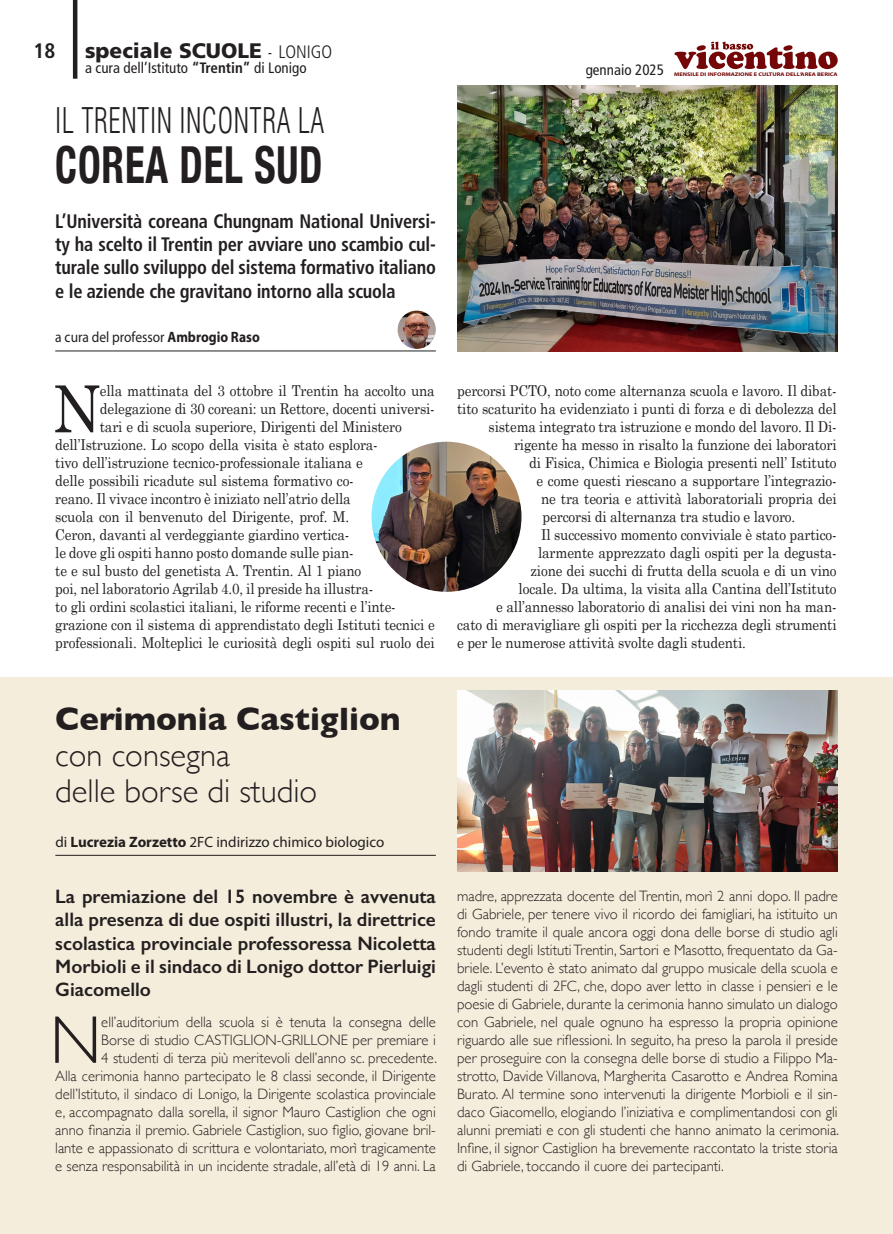
<style>
.page{position:relative;width:893px;height:1234px;background:#fff}
.page>*{position:absolute;margin:0;border:0;box-sizing:border-box;transform-origin:0 0}
.Titolo_parte_A{font:300 67.8px "Gill Sans";color:#231f20}
.Corpo_testo{font:64.8px "Century Schoolbook";color:#231f20;scale:.9 1}
.Titolo_parte_A-2{font:700 condensed 51px "Helvetica Neue";letter-spacing:.02em;color:#231f20;scale:.8 1}
.Titolo_parte_A-3{font:300 condensed 34.5px "Helvetica";letter-spacing:.02em;color:#231f20;scale:.8 1}
.Titolo_parte_A-4{font:300 33px "Gill Sans";color:#231f20}
.Titolo_parte_A-5{font:700 33px "Gill Sans";color:#231f20}
.t1{font:900 21px "Frutiger";color:#231f20}
.t2{font:700 condensed 21px "Frutiger";color:#231f20}
.Titolo_parte_A-6{font:600 19.5px/23.4px "Gill Sans";color:#231f20;text-align:justify}
.Corpo_testo-2{font:700 condensed 19.5px/23.4px "Frutiger";letter-spacing:-.01em;color:#231f20;text-align:justify;scale:.94 1}
.Titolo_parte_A-7{font:300 15px/18px "Gill Sans";color:#231f20;text-align:right}
.Corpo_testo-3{font:15px "Century Schoolbook";letter-spacing:-.01em;color:#231f20;scale:.9 1}
.t3{font:condensed 15px "Frutiger";color:#231f20}
.Titolo_parte_A-8{font:15px "Myriad Pro";color:#231f20}
.Titolo_parte_A-9{font:15px "Myriad Pro";color:#231f20;scale:.9 1}
.t4{font:700 5.25px "Myriad Pro";color:#740607;scale:1.2 1}
.s1{font-weight:700;font-stretch:condensed;font-size:12px}
.s2{font-weight:300;font-stretch:condensed;font-size:18px}
.s3{font-weight:700}
</style>
<div class="page">
<img style="left:457px;top:86px;width:381px;height:265px">
<hr style="left:73px;top:0;width:4px;height:79px;background:#231f20">
<div style="left:0;top:677px;width:893px;height:556px;background:#f4eddb"></div>
<hr style="left:55px;top:350px;width:381px;height:1px;background:#231f20">
<hr style="left:55px;top:854px;width:381px;height:1px;background:#231f20">
<img style="left:457px;top:690px;width:381px;height:181px">
<img style="left:371px;top:441px;width:150px;height:150px;border-radius:75px">
<img style="left:398px;top:310px;width:38px;height:39px;border-radius:19px">
<svg style="left:674px;top:42px;width:164px;height:27px"></svg>
<p class="t2" style="left:33px;top:39px;width:23px">18</p>
<p class="t1" style="left:85px;top:38px;width:249px">speciale SCUOLE <span class="s1">-</span> <span class="s2">LONIGO</span></p>
<p class="t3" style="left:85px;top:59px;width:223px">a cura dell’Istituto <span class="s3">“Trentin”</span> di Lonigo</p>
<p class="t3" style="left:586px;top:61px;width:80px">gennaio 2025</p>
<p class="Titolo_parte_A-3" style="left:55px;top:99px;width:338px">IL TRENTIN INCONTRA LA</p>
<p class="Titolo_parte_A-2" style="left:55px;top:122px;width:336px">COREA DEL SUD</p>
<p class="t4" style="left:674px;top:71px;width:138px">MENSILE DI INFORMAZIONE E CULTURA DELL’AREA BERICA</p>
<p class="Corpo_testo-2" style="left:55px;top:209px;width:406px">L’Università coreana Chungnam National Universi&shy;ty ha scelto il Trentin per avviare uno scambio cul&shy;turale sullo sviluppo del sistema formativo italiano e le aziende che gravitano intorno alla scuola</p>
<p class="Titolo_parte_A-9" style="left:55px;top:328px;width:229px">a cura del professor <span class="s3">Ambrogio Raso</span></p>
<p class="Corpo_testo" style="left:53px;top:368px;width:54px">N</p>
<p class="Corpo_testo-3" style="left:100px;top:381px;width:374px">ella mattinata del 3 ottobre il Trentin ha accolto una</p>
<p class="Corpo_testo-3" style="left:100px;top:399px;width:374px">delegazione di 30 coreani: un Rettore, docenti universi-</p>
<p class="Corpo_testo-3" style="left:100px;top:417px;width:337px">tari e di scuola superiore, Dirigenti del Ministero</p>
<p class="Corpo_testo-3" style="left:55px;top:435px;width:360px">dell’Istruzione. Lo scopo della visita è stato esplora-</p>
<p class="Corpo_testo-3" style="left:55px;top:453px;width:343px">tivo dell’istruzione tecnico-professionale italiana e</p>
<p class="Corpo_testo-3" style="left:55px;top:471px;width:333px">delle possibili ricadute sul sistema formativo co-</p>
<p class="Corpo_testo-3" style="left:55px;top:489px;width:330px">reano. Il vivace incontro è iniziato nell’atrio della</p>
<p class="Corpo_testo-3" style="left:55px;top:507px;width:328px">scuola con il benvenuto del Dirigente, prof. M.</p>
<p class="Corpo_testo-3" style="left:55px;top:525px;width:328px">Ceron, davanti al verdeggiante giardino vertica-</p>
<p class="Corpo_testo-3" style="left:55px;top:543px;width:333px">le dove gli ospiti hanno posto domande sulle pian-</p>
<p class="Corpo_testo-3" style="left:55px;top:561px;width:342px">te e sul busto del genetista A. Trentin. Al 1 piano</p>
<p class="Corpo_testo-3" style="left:55px;top:579px;width:355px">poi, nel laboratorio Agrilab 4.0, il preside ha illustra-</p>
<p class="Corpo_testo-3" style="left:55px;top:597px;width:380px">to gli ordini scolastici italiani, le riforme recenti e l’inte-</p>
<p class="Corpo_testo-3" style="left:55px;top:615px;width:423px">grazione con il sistema di apprendistato degli Istituti tecnici e</p>
<p class="Corpo_testo-3" style="left:55px;top:633px;width:423px">professionali. Molteplici le curiosità degli ospiti sul ruolo dei</p>
<p class="Titolo_parte_A-5" style="left:55px;top:692px;width:347px">Cerimonia Castiglion</p>
<p class="Titolo_parte_A-4" style="left:55px;top:728px;width:176px">con consegna</p>
<p class="Titolo_parte_A-4" style="left:55px;top:764px;width:264px">delle borse di studio</p>
<p class="Corpo_testo-3" style="left:457px;top:381px;width:423px">percorsi PCTO, noto come alternanza scuola e lavoro. Il dibat-</p>
<p class="Corpo_testo-3" style="left:457px;top:399px;width:423px">tito scaturito ha evidenziato i punti di forza e di debolezza del</p>
<p class="Corpo_testo-3" style="left:489px;top:417px;width:388px">sistema integrato tra istruzione e mondo del lavoro. Il Di-</p>
<p class="Corpo_testo-3" style="left:514px;top:435px;width:360px">rigente ha messo in risalto la funzione dei laboratori</p>
<p class="Corpo_testo-3" style="left:529px;top:453px;width:343px">di Fisica, Chimica e Biologia presenti nell’ Istituto</p>
<p class="Corpo_testo-3" style="left:537px;top:471px;width:335px">e come questi riescano a supportare l’integrazio-</p>
<p class="Corpo_testo-3" style="left:541px;top:489px;width:330px">ne tra teoria e attività laboratoriali propria dei</p>
<p class="Corpo_testo-3" style="left:543px;top:507px;width:282px">percorsi di alternanza tra studio e lavoro.</p>
<p class="Corpo_testo-3" style="left:541px;top:525px;width:330px">Il successivo momento conviviale è stato partico-</p>
<p class="Corpo_testo-3" style="left:538px;top:543px;width:333px">larmente apprezzato dagli ospiti per la degusta-</p>
<p class="Corpo_testo-3" style="left:531px;top:561px;width:342px">zione dei succhi di frutta della scuola e di un vino</p>
<p class="Corpo_testo-3" style="left:519px;top:579px;width:355px">locale. Da ultima, la visita alla Cantina dell’Istituto</p>
<p class="Corpo_testo-3" style="left:496px;top:597px;width:380px">e all’annesso laboratorio di analisi dei vini non ha man-</p>
<p class="Corpo_testo-3" style="left:457px;top:615px;width:423px">cato di meravigliare gli ospiti per la ricchezza degli strumenti</p>
<p class="Corpo_testo-3" style="left:457px;top:633px;width:322px">e per le numerose attività svolte dagli studenti.</p>
<p class="Titolo_parte_A-8" style="left:55px;top:832px;width:330px">di <span class="s3">Lucrezia Zorzetto</span> 2FC indirizzo chimico biologico</p>
<p class="Titolo_parte_A-6" style="left:55px;top:884px;width:382px">La premiazione del 15 novembre è avvenuta alla presenza di due ospiti illustri, la direttrice scolastica provinciale professoressa Nicoletta Morbioli e il sindaco di Lonigo dottor Pierluigi Giacomello</p>
<p class="Titolo_parte_A-7" style="left:457px;top:885px;width:383px;text-align:justify">madre, apprezzata docente del Trentin, morì 2 anni dopo. Il padre di Gabriele, per tenere vivo il ricordo dei famigliari, ha istituito un fondo tramite il quale ancora oggi dona delle borse di studio agli studenti degli Istituti Trentin, Sartori e Masotto, frequentato da Ga&shy;briele. L’evento è stato animato dal gruppo musicale della scuola e dagli studenti di 2FC, che, dopo aver letto in classe i pensieri e le poesie di Gabriele, durante la cerimonia hanno simulato un dialogo con Gabriele, nel quale ognuno ha espresso la propria opinione riguardo alle sue riflessioni. In seguito, ha preso la parola il preside per proseguire con la consegna delle borse di studio a Filippo Ma&shy;strotto, Davide Villanova, Margherita Casarotto e Andrea Romina Burato. Al termine sono intervenuti la dirigente Morbioli e il sin&shy;daco Giacomello, elogiando l’iniziativa e complimentandosi con gli alunni premiati e con gli studenti che hanno animato la cerimonia.<br>Infine, il signor Castiglion ha brevemente raccontato la triste storia di Gabriele, toccando il cuore dei partecipanti.</p>
<p class="Titolo_parte_A-7" style="left:55px;top:1011px;width:383px">ell’auditorium della scuola si è tenuta la consegna delle<br>Borse di studio CASTIGLION-GRILLONE per premiare i<br>4 studenti di terza più meritevoli dell’anno sc. precedente.<br>Alla cerimonia hanno partecipato le 8 classi seconde, il Dirigente dell’Istituto, il sindaco di Lonigo, la Dirigente scolastica provinciale e, accompagnato dalla sorella, il signor Mauro Castiglion che ogni anno finanzia il premio. Gabriele Castiglion, suo figlio, giovane bril&shy;lante e appassionato di scrittura e volontariato, morì tragicamente e senza responsabilità in un incidente stradale, all’età di 19 anni. La</p>
<p class="Titolo_parte_A" style="left:50px;top:986px;width:53px">N</p>
</div>
